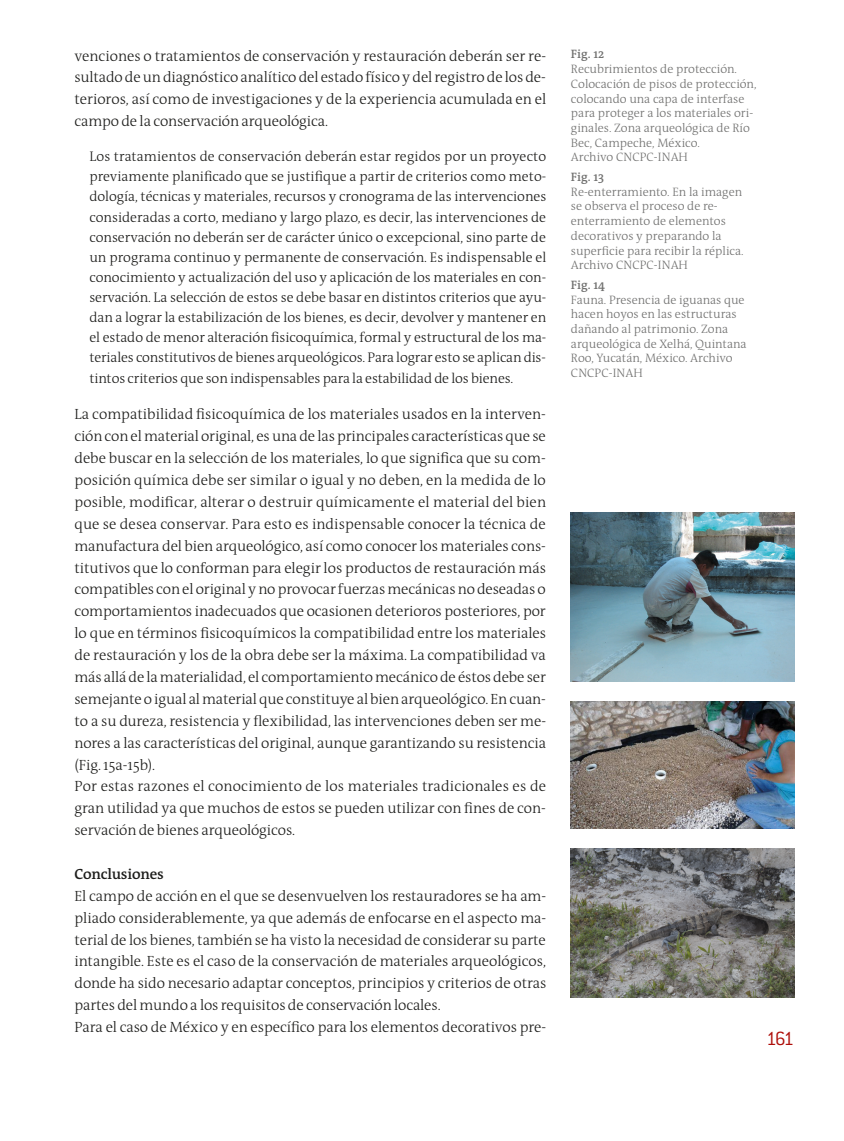
<style>
.page{position:relative;width:844px;height:1141px;background:#fff}
.page>*{position:absolute;margin:0;border:0;box-sizing:border-box;transform-origin:0 0}
.t1{font:300 21px "Conduit ITC";color:#ae0f0a}
.t2{font:300 14.88px/21.9px "The Antiqua B3";letter-spacing:-.005em;color:#1d1d1b}
.t3{font:600 14.88px "The Antiqua B6";letter-spacing:-.01em;color:#1d1d1b}
.t4{font:300 14px/20.1px "The Antiqua B3";letter-spacing:-.01em;color:#1d1d1b;text-align:justify}
.t5{font:300 12.25px/14.7px "The Antiqua B3";color:#70706f}
.t6{font:600 12.25px "The Antiqua B6";color:#70706f}
</style>
<div class="page">
<img style="left:570px;top:513px;width:224px;height:169px">
<img style="left:570px;top:701px;width:224px;height:128px">
<img style="left:570px;top:848px;width:224px;height:150px">
<p class="t2" style="left:74px;top:45px;width:473px;text-align:justify">venciones o tratamientos de conservación y restauración deberán ser re&shy;sultado de un diagnóstico analítico del estado físico y del registro de los de&shy;terioros, así como de investigaciones y de la experiencia acumulada en el campo de la conservación arqueológica.</p>
<p class="t4" style="left:89px;top:147px;width:458px">Los tratamientos de conservación deberán estar regidos por un proyecto previamente planificado que se justifique a partir de criterios como meto&shy;dología, técnicas y materiales, recursos y cronograma de las intervenciones consideradas a corto, mediano y largo plazo, es decir, las intervenciones de conservación no deberán ser de carácter único o excepcional, sino parte de un programa continuo y permanente de conservación. Es indispensable el conocimiento y actualización del uso y aplicación de los materiales en con&shy;servación. La selección de estos se debe basar en distintos criterios que ayu&shy;dan a lograr la estabilización de los bienes, es decir, devolver y mantener en el estado de menor alteración fisicoquímica, formal y estructural de los ma&shy;teriales constitutivos de bienes arqueológicos. Para lograr esto se aplican dis&shy;tintos criterios que son indispensables para la estabilidad de los bienes.</p>
<p class="t2" style="left:74px;top:404px;width:473px">La compatibilidad fisicoquímica de los materiales usados en la interven&shy;ción con el material original, es una de las principales características que se debe buscar en la selección de los materiales, lo que significa que su com&shy;posición química debe ser similar o igual y no deben, en la medida de lo posible, modificar, alterar o destruir químicamente el material del bien que se desea conservar. Para esto es indispensable conocer la técnica de manufactura del bien arqueológico, así como conocer los materiales cons&shy;titutivos que lo conforman para elegir los productos de restauración más compatibles con el original y no provocar fuerzas mecánicas no deseadas o comportamientos inadecuados que ocasionen deterioros posteriores, por lo que en términos fisicoquímicos la compatibilidad entre los materiales de restauración y los de la obra debe ser la máxima. La compatibilidad va más allá de la materialidad, el comportamiento mecánico de éstos debe ser semejante o igual al material que constituye al bien arqueológico. En cuan&shy;to a su dureza, resistencia y flexibilidad, las intervenciones deben ser me&shy;nores a las características del original, aunque garantizando su resistencia (Fig. 15a-15b).<br>Por estas razones el conocimiento de los materiales tradicionales es de gran utilidad ya que muchos de estos se pueden utilizar con fines de con&shy;servación de bienes arqueológicos.</p>
<p class="t3" style="left:74px;top:866px;width:91px">Conclusiones</p>
<p class="t2" style="left:74px;top:885px;width:473px">El campo de acción en el que se desenvuelven los restauradores se ha am&shy;pliado considerablemente, ya que además de enfocarse en el aspecto ma&shy;terial de los bienes, también se ha visto la necesidad de considerar su parte intangible. Este es el caso de la conservación de materiales arqueológicos, donde ha sido necesario adaptar conceptos, principios y criterios de otras partes del mundo a los requisitos de conservación locales.<br>Para el caso de México y en específico para los elementos decorativos pre-</p>
<p class="t6" style="left:570px;top:48px;width:35px">Fig. 12</p>
<p class="t5" style="left:570px;top:62px;width:187px">Recubrimientos de protección.<br>Colocación de pisos de protección, colocando una capa de interfase para proteger a los materiales ori&shy;ginales. Zona arqueológica de Río<br>Bec, Campeche, México.<br>Archivo CNCPC-INAH</p>
<p class="t6" style="left:570px;top:170px;width:34px">Fig. 13</p>
<p class="t5" style="left:570px;top:185px;width:174px">Re-enterramiento. En la imagen se observa el proceso de re&shy;enterramiento de elementos decorativos y preparando la superficie para recibir la réplica.<br>Archivo CNCPC-INAH</p>
<p class="t6" style="left:570px;top:278px;width:35px">Fig. 14</p>
<p class="t5" style="left:570px;top:293px;width:177px">Fauna. Presencia de iguanas que hacen hoyos en las estructuras dañando al patrimonio. Zona arqueológica de Xelhá, Quintana<br>Roo, Yucatán, México. Archivo<br>CNCPC-INAH</p>
<h1 class="t1" style="left:766px;top:1027px;width:30px">161</h1>
</div>
